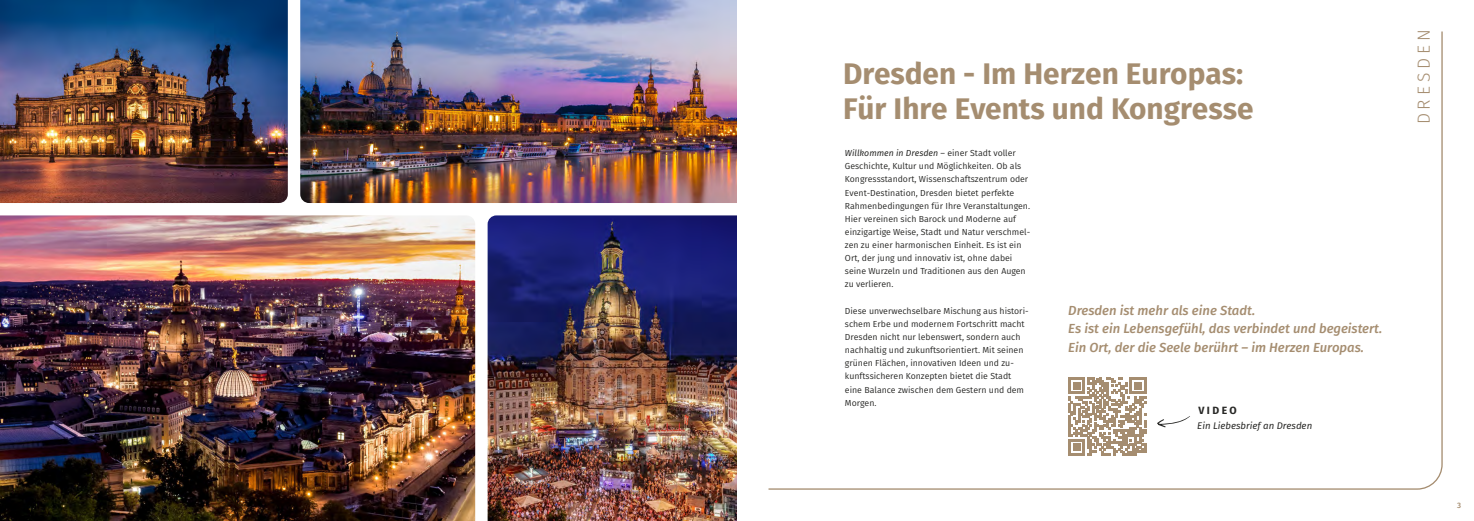
<style>
.page{position:relative;width:1474px;height:521px;background:#fff}
.page>*{position:absolute;margin:0;border:0;box-sizing:border-box;transform-origin:0 0}
.t1{font:700 29.75px/35px "Fira Sans";color:#a58d70}
.t2{font:300 17.5px "Fira Sans";letter-spacing:.22em;color:#a58d70}
.t3{font:italic 500 13.12px/18.4px "Fira Sans";color:#a58d70}
.t4{font:700 10.5px "Fira Sans";letter-spacing:.23em;color:#282826}
.t5{font:italic 9.62px "Fira Sans";color:#282826}
.t6{font:8.75px/13.1px "Fira Sans";color:#282826}
.t7{font:500 7.88px "Fira Sans";color:#a58d70}
.s1{font-style:italic}
</style>
<div class="page">
<img style="left:300px;top:0;width:437px;height:203px">
<img style="left:0;top:0;width:288px;height:203px">
<img style="left:487px;top:215px;width:250px;height:306px">
<img style="left:0;top:215px;width:475px;height:306px">
<svg style="left:768px;top:32px;width:674px;height:458px"></svg>
<h1 class="t1" style="left:843px;top:56px;width:412px">Dresden - Im Herzen Europas:<br>Für Ihre Events und Kongresse</h1>
<p class="t6" style="left:845px;top:147px;width:187px"><span class="s1">Willkommen in Dresden</span> – einer Stadt voller Geschichte, Kultur und Möglichkeiten. Ob als Kongressstandort, Wissenschaftszentrum oder Event-Destination, Dresden bietet perfekte Rahmenbedingungen für Ihre Veranstaltungen.<br>Hier vereinen sich Barock und Moderne auf einzigartige Weise, Stadt und Natur verschmel&shy;zen zu einer harmonischen Einheit. Es ist ein Ort, der jung und innovativ ist, ohne dabei seine Wurzeln und Traditionen aus den Augen zu verlieren.</p>
<p class="t6" style="left:845px;top:304px;width:185px">Diese unverwechselbare Mischung aus histori&shy;schem Erbe und modernem Fortschritt macht Dresden nicht nur lebenswert, sondern auch nachhaltig und zukunftsorientiert. Mit seinen grünen Flächen, innovativen Ideen und zu&shy;kunftssicheren Konzepten bietet die Stadt eine Balance zwischen dem Gestern und dem Morgen.</p>
<h3 class="t3" style="left:1068px;top:300px;width:315px">Dresden ist mehr als eine Stadt.<br>Es ist ein Lebensgefühl, das verbindet und begeistert.<br>Ein Ort, der die Seele berührt – im Herzen Europas.</h3>
<p class="t4" style="left:1198px;top:402px;width:40px">VIDEO</p>
<p class="t5" style="left:1197px;top:418px;width:116px">Ein Liebesbrief an Dresden</p>
<h2 class="t2" style="left:1411px;top:124px;width:96px;rotate:-90deg">DRESDEN</h2>
<p class="t7" style="left:1456px;top:499px;width:6px">3</p>
</div>
